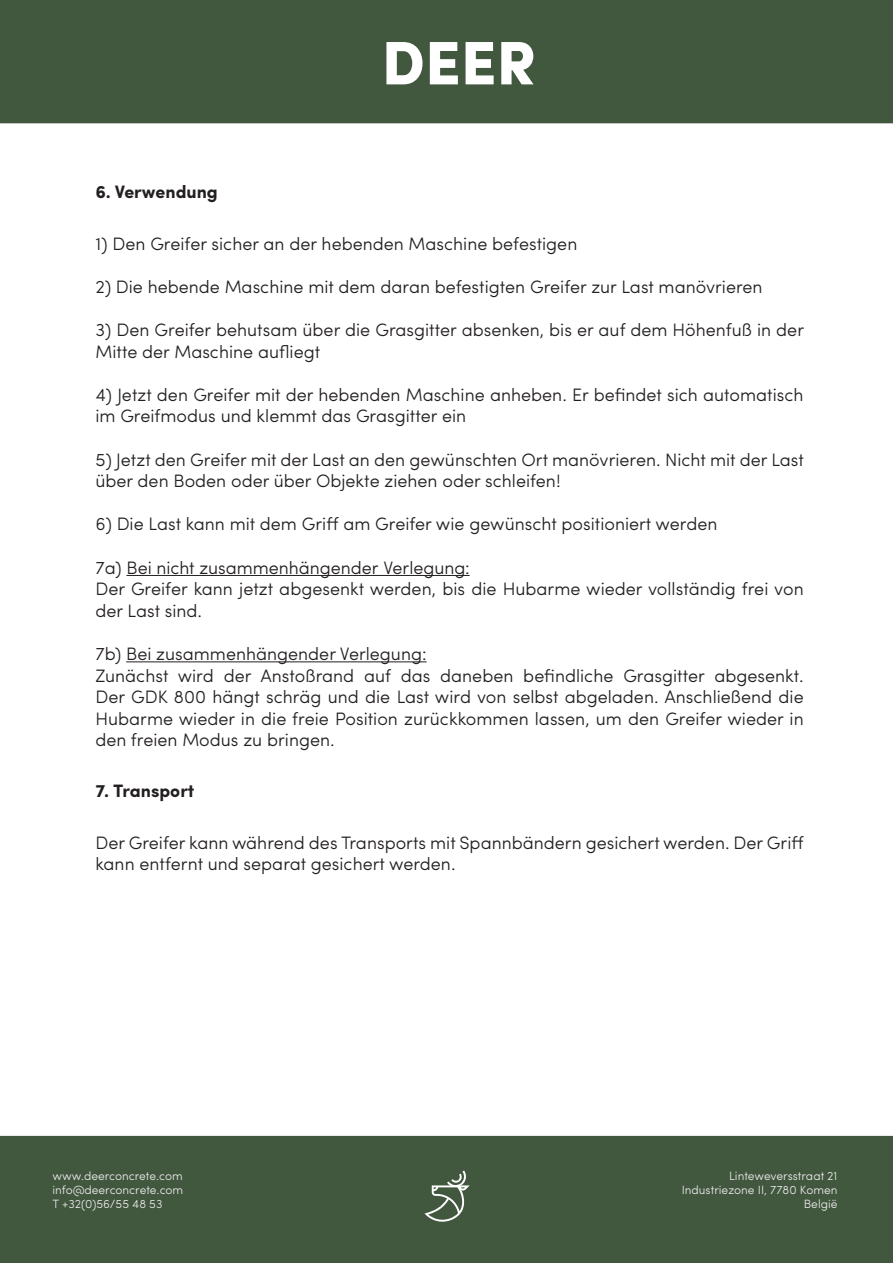
<style>
.page{position:relative;width:893px;height:1263px;background:#fff}
.page>*{position:absolute;margin:0;border:0;box-sizing:border-box;transform-origin:0 0}
.t1{font:900 61.5px "Sofia Pro";color:#fff}
.t2{font:300 18px/21.6px "Sofia Pro";color:#231f20}
.t3{font:700 18px "Sofia Pro";color:#231f20}
.t4{font:300 12px/14.4px "Sofia Pro";color:#e9e9e9;text-align:right}
</style>
<div class="page">
<div style="left:0;top:1136px;width:893px;height:127px;background:#41573e"></div>
<div style="left:0;top:0;width:893px;height:123px;background:#41573e"></div>
<svg style="left:424px;top:1170px;width:46px;height:52px;background:#627460"></svg>
<hr style="left:126px;top:575px;width:344px;height:1px;background:#231f20">
<hr style="left:126px;top:661px;width:301px;height:1px;background:#231f20">
<h1 class="t1" style="left:382px;top:14px;width:156px">DEER</h1>
<p class="t3" style="left:95px;top:178px;width:124px">6. Verwendung</p>
<p class="t2" style="left:95px;top:231px;width:483px">1) Den Greifer sicher an der hebenden Maschine befestigen</p>
<p class="t2" style="left:95px;top:275px;width:669px">2) Die hebende Maschine mit dem daran befestigten Greifer zur Last manövrieren</p>
<p class="t2" style="left:95px;top:318px;width:710px">3) Den Greifer behutsam über die Grasgitter absenken, bis er auf dem Höhenfuß in der<br>Mitte der Maschine aufliegt</p>
<p class="t2" style="left:95px;top:383px;width:710px">4) Jetzt den Greifer mit der hebenden Maschine anheben. Er befindet sich automatisch im Greifmodus und klemmt das Grasgitter ein</p>
<p class="t2" style="left:95px;top:447px;width:710px">5) Jetzt den Greifer mit der Last an den gewünschten Ort manövrieren. Nicht mit der Last über den Boden oder über Objekte ziehen oder schleifen!</p>
<p class="t2" style="left:95px;top:512px;width:623px">6) Die Last kann mit dem Griff am Greifer wie gewünscht positioniert werden</p>
<p class="t2" style="left:95px;top:555px;width:710px">7a) Bei nicht zusammenhängender Verlegung:<br>Der Greifer kann jetzt abgesenkt werden, bis die Hubarme wieder vollständig frei von der Last sind.</p>
<p class="t2" style="left:95px;top:642px;width:710px">7b) Bei zusammenhängender Verlegung:<br>Zunächst wird der Anstoßrand auf das daneben befindliche Grasgitter abgesenkt.<br>Der GDK 800 hängt schräg und die Last wird von selbst abgeladen. Anschließend die Hubarme wieder in die freie Position zurückkommen lassen, um den Greifer wieder in den freien Modus zu bringen.</p>
<p class="t3" style="left:95px;top:777px;width:101px">7. Transport</p>
<p class="t2" style="left:95px;top:830px;width:710px">Der Greifer kann während des Transports mit Spannbändern gesichert werden. Der Griff kann entfernt und separat gesichert werden.</p>
<p class="t4" style="left:52px;top:1167px;width:132px;text-align:justify">www.deerconcrete.com info@deerconcrete.com T +32(0)56/55 48 53</p>
<p class="t4" style="left:682px;top:1167px;width:157px">Linteweversstraat 21<br>Industriezone II, 7780 Komen<br>België</p>
</div>
